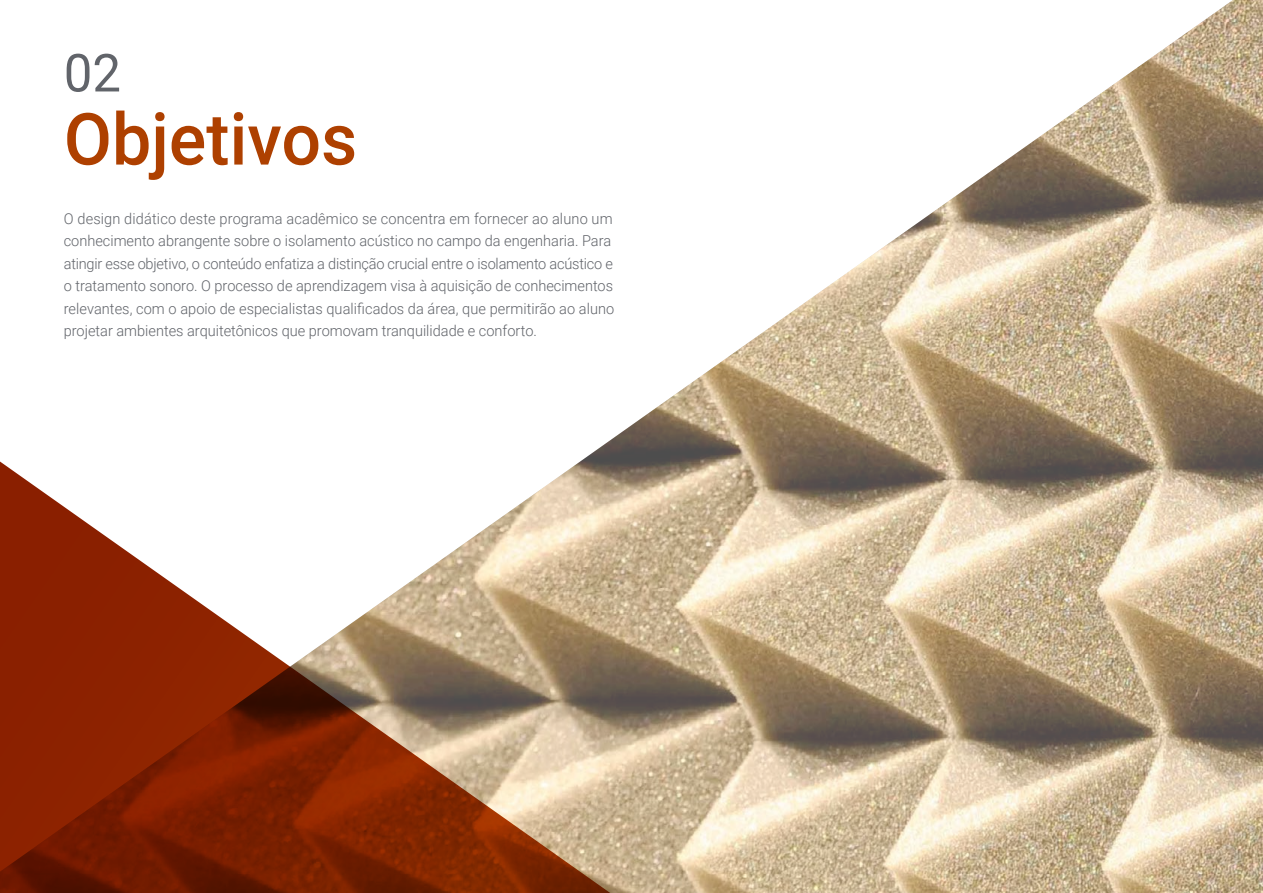
<style>
.page{position:relative;width:1263px;height:893px;background:#fff}
.page>*{position:absolute;margin:0;border:0;box-sizing:border-box;transform-origin:0 0}
.t1{font:500 72px "Roboto";color:#ae4000}
.t2{font:52.5px "Roboto";color:#61646a}
.t3{font:300 15px/22.5px "Roboto";color:#61646a}
</style>
<div class="page">
<img style="left:602px;top:0;width:661px;height:893px">
<svg style="left:0;top:446px;width:640px;height:447px"></svg>
<h2 class="t2" style="left:64px;top:36px;width:59px">02</h2>
<h1 class="t1" style="left:64px;top:89px;width:295px">Objetivos</h1>
<p class="t3" style="left:64px;top:207px;width:552px">O design didático deste programa acadêmico se concentra em fornecer ao aluno um conhecimento abrangente sobre o isolamento acústico no campo da engenharia. Para atingir esse objetivo, o conteúdo enfatiza a distinção crucial entre o isolamento acústico e o tratamento sonoro. O processo de aprendizagem visa à aquisição de conhecimentos relevantes, com o apoio de especialistas qualificados da área, que permitirão ao aluno projetar ambientes arquitetônicos que promovam tranquilidade e conforto.</p>
</div>
